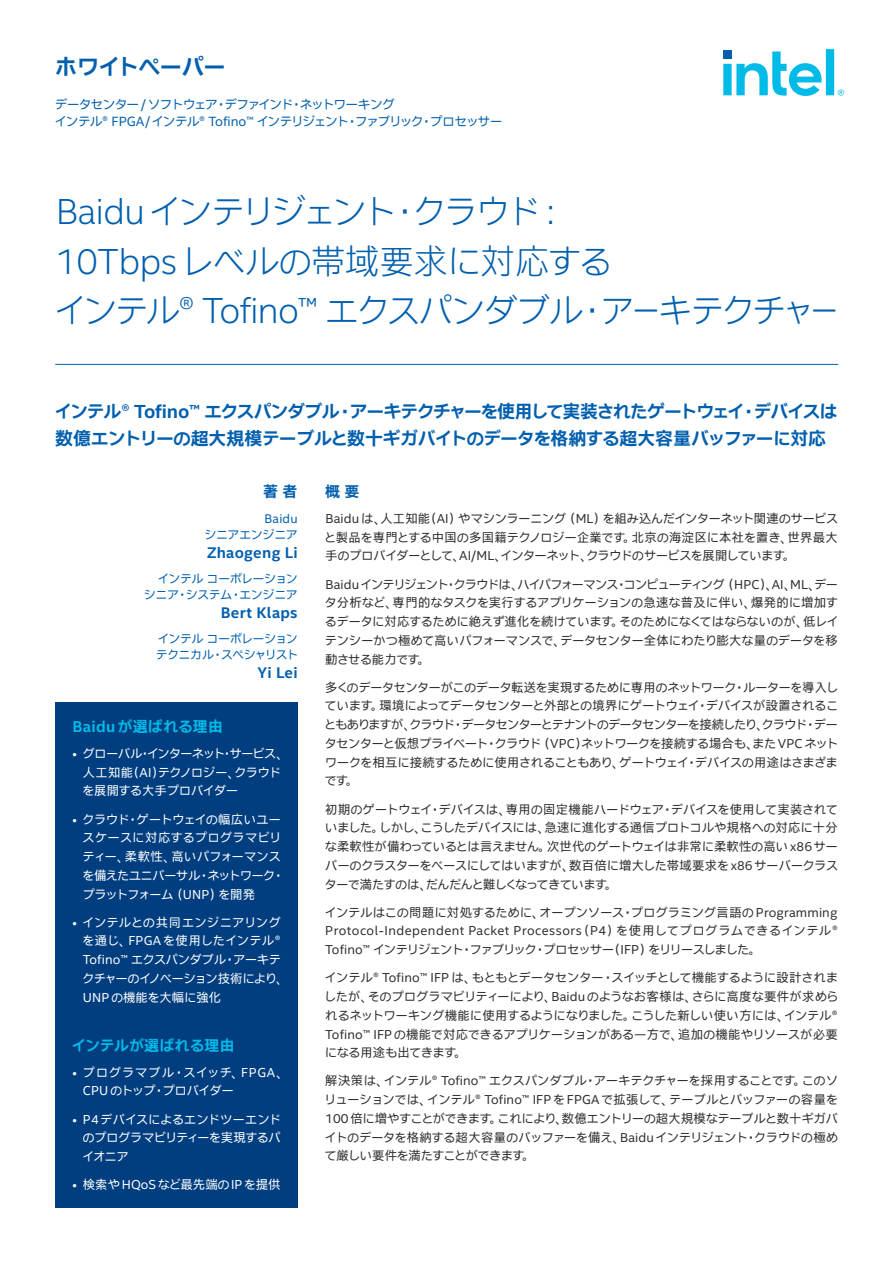
<style>
.page{position:relative;width:893px;height:1263px;background:#fff}
.page>*{position:absolute;margin:0;border:0;box-sizing:border-box;transform-origin:0 0}
.t1{font:300 34.5px/49.5px "Intel Clear Jpn Prop";letter-spacing:-.01em;color:#015fae}
.t2{font:700 22.5px "Intel Clear Jpn Prop";color:#015fae}
._9_75_13{font:700 18px/27px "Intel Clear Jpn Prop";letter-spacing:-.005em;color:#015fae}
.Lv1_10_12_5_pt{font:700 15px "Intel Clear Jpn Prop";letter-spacing:.015em;color:#00bbe8}
.Lv1_10_12_5_pt-2{font:700 15px "Intel Clear Jpn Prop";color:#015fae}
.t3{font:700 14.7px "Intel Clear Jpn Prop";letter-spacing:.02em;color:#015fae}
.t4{font:12.75px "Intel Clear Jpn Prop";color:#015fae}
._8_25_12_5{font:12.3px/18.8px "Intel Clear Jpn Prop";letter-spacing:.02em;color:#2d2f2e;text-align:justify}
._8_25_12_5-2{font:12.3px/18.8px "Intel Clear Jpn Prop";letter-spacing:.01em;color:#fff}
._8_25_12_5-3{font:12.3px/18.8px "Intel Clear Jpn Prop";letter-spacing:.055em;color:#fff}
.t5{font:12px "Intel Clear Jpn Prop";letter-spacing:.02em;color:#015fae}
</style>
<div class="page">
<hr style="left:55px;top:364px;width:783px;height:1px;background:#015fae">
<div style="left:55px;top:702px;width:243px;height:506px;background:#013e80"></div>
<svg style="left:723px;top:49px;width:121px;height:47px"></svg>
<p class="t2" style="left:55px;top:51px;width:172px">ホワイトペーパー</p>
<p class="t4" style="left:55px;top:96px;width:341px">データセンター / ソフトウェア・デファインド・ネットワーキング</p>
<p class="t4" style="left:55px;top:113px;width:449px">インテル® FPGA/ インテル® Tofino™ インテリジェント・ファブリック・プロセッサー</p>
<p class="t1" style="left:55px;top:188px;width:784px">Baidu インテリジェント・クラウド：<br>10Tbps レベルの帯域要求に対応する<br>インテル® Tofino™ エクスパンダブル・アーキテクチャー</p>
<p class="_9_75_13" style="left:55px;top:398px;width:784px">インテル® Tofino™ エクスパンダブル・アーキテクチャーを使用して実装されたゲートウェイ・デバイスは数億エントリーの超大規模テーブルと数十ギガバイトのデータを格納する超大容量バッファーに対応</p>
<p class="Lv1_10_12_5_pt-2" style="left:263px;top:481px;width:36px">著 者</p>
<p class="t5" style="left:265px;top:511px;width:35px">Baidu</p>
<p class="t5" style="left:205px;top:527px;width:94px">シニアエンジニア</p>
<p class="t3" style="left:207px;top:542px;width:92px">Zhaogeng Li</p>
<p class="t5" style="left:158px;top:571px;width:141px">インテル コーポレーション</p>
<p class="t5" style="left:144px;top:587px;width:155px">シニア・システム・エンジニア</p>
<p class="t3" style="left:221px;top:602px;width:78px">Bert Klaps</p>
<p class="t5" style="left:158px;top:631px;width:141px">インテル コーポレーション</p>
<p class="t5" style="left:156px;top:647px;width:143px">テクニカル・スペシャリスト</p>
<p class="t3" style="left:257px;top:663px;width:42px">Yi Lei</p>
<p class="Lv1_10_12_5_pt-2" style="left:325px;top:481px;width:36px">概 要</p>
<p class="_8_25_12_5" style="left:325px;top:509px;width:514px">Baidu は、人工知能（AI）やマシンラーニング（ML）を組み込んだインターネット関連のサービスと製品を専門とする中国の多国籍テクノロジー企業です。北京の海淀区に本社を置き、世界最大手のプロバイダーとして、AI/ML、インターネット、クラウドのサービスを展開しています。</p>
<p class="_8_25_12_5" style="left:325px;top:575px;width:514px">Baidu インテリジェント・クラウドは、ハイパフォーマンス・コンピューティング（HPC）、AI、ML、データ分析など、専門的なタスクを実行するアプリケーションの急速な普及に伴い、爆発的に増加するデータに対応するために絶えず進化を続けています。そのためになくてはならないのが、低レイテンシーかつ極めて高いパフォーマンスで、データセンター全体にわたり膨大な量のデータを移動させる能力です。</p>
<p class="_8_25_12_5" style="left:325px;top:678px;width:514px">多くのデータセンターがこのデータ転送を実現するために専用のネットワーク・ルーターを導入しています。環境によってデータセンターと外部との境界にゲートウェイ・デバイスが設置されることもありますが、クラウド・データセンターとテナントのデータセンターを接続したり、クラウド・データセンターと仮想プライベート・クラウド（VPC）ネットワークを接続する場合も、また VPC ネットワークを相互に接続するために使用されることもあり、ゲートウェイ・デバイスの用途はさまざまです。</p>
<p class="_8_25_12_5" style="left:325px;top:800px;width:514px">初期のゲートウェイ・デバイスは、専用の固定機能ハードウェア・デバイスを使用して実装されていました。しかし、こうしたデバイスには、急速に進化する通信プロトコルや規格への対応に十分な柔軟性が備わっているとは言えません。次世代のゲートウェイは非常に柔軟性の高い x86 サーバーのクラスターをベースにしてはいますが、数百倍に増大した帯域要求を x86 サーバークラスターで満たすのは、だんだんと難しくなってきています。</p>
<p class="_8_25_12_5" style="left:325px;top:903px;width:514px">インテルはこの問題に対処するために、オープンソース・プログラミング言語の Programming Protocol-Independent Packet Processors（P4）を使用してプログラムできるインテル® Tofino™ インテリジェント・ファブリック・プロセッサー（IFP）をリリースしました。</p>
<p class="_8_25_12_5" style="left:325px;top:969px;width:514px">インテル® Tofino™ IFP は、もともとデータセンター・スイッチとして機能するように設計されましたが、そのプログラマビリティーにより、Baidu のようなお客様は、さらに高度な要件が求められるネットワーキング機能に使用するようになりました。こうした新しい使い方には、インテル® Tofino™ IFP の機能で対応できるアプリケーションがある一方で、追加の機能やリソースが必要になる用途も出てきます。</p>
<p class="_8_25_12_5" style="left:325px;top:1072px;width:514px">解決策は、インテル® Tofino™ エクスパンダブル・アーキテクチャーを採用することです。このソリューションでは、インテル® Tofino™ IFP を FPGA で拡張して、テーブルとバッファーの容量を100 倍に増やすことができます。これにより、数億エントリーの超大規模なテーブルと数十ギガバイトのデータを格納する超大容量のバッファーを備え、Baidu インテリジェント・クラウドの極めて厳しい要件を満たすことができます。</p>
<p class="Lv1_10_12_5_pt" style="left:73px;top:716px;width:152px">Baidu が選ばれる理由</p>
<p class="_8_25_12_5-2" style="left:83px;top:744px;width:201px;text-indent:-10px">• グローバル・インターネット・サービス、人工知能（AI）テクノロジー、クラウドを展開する大手プロバイダー</p>
<p class="_8_25_12_5-2" style="left:83px;top:810px;width:199px;text-align:justify;text-indent:-10px">• クラウド・ゲートウェイの幅広いユースケースに対応するプログラマビリティー、柔軟性、高いパフォーマンスを備えたユニバーサル・ネットワーク・プラットフォーム（UNP）を開発</p>
<p class="_8_25_12_5-2" style="left:83px;top:913px;width:201px;text-indent:-10px">• インテルとの共同エンジニアリングを通じ、 FPGA を使用したインテル®<br>Tofino™ エクスパンダブル・アーキテクチャーのイノベーション技術により、<br>UNP の機能を大幅に強化</p>
<p class="Lv1_10_12_5_pt" style="left:72px;top:1035px;width:164px">インテルが選ばれる理由</p>
<p class="_8_25_12_5-3" style="left:83px;top:1063px;width:201px;text-indent:-10px">• プログラマブル・スイッチ、 FPGA、<br>CPU のトップ・プロバイダー</p>
<p class="_8_25_12_5-2" style="left:83px;top:1110px;width:199px;text-align:justify;text-indent:-10px">• P4デバイスによるエンドツーエンドのプログラマビリティーを実現するパイオニア</p>
<p class="_8_25_12_5-2" style="left:73px;top:1176px;width:209px">• 検索や HQoS など最先端の IP を提供</p>
</div>
